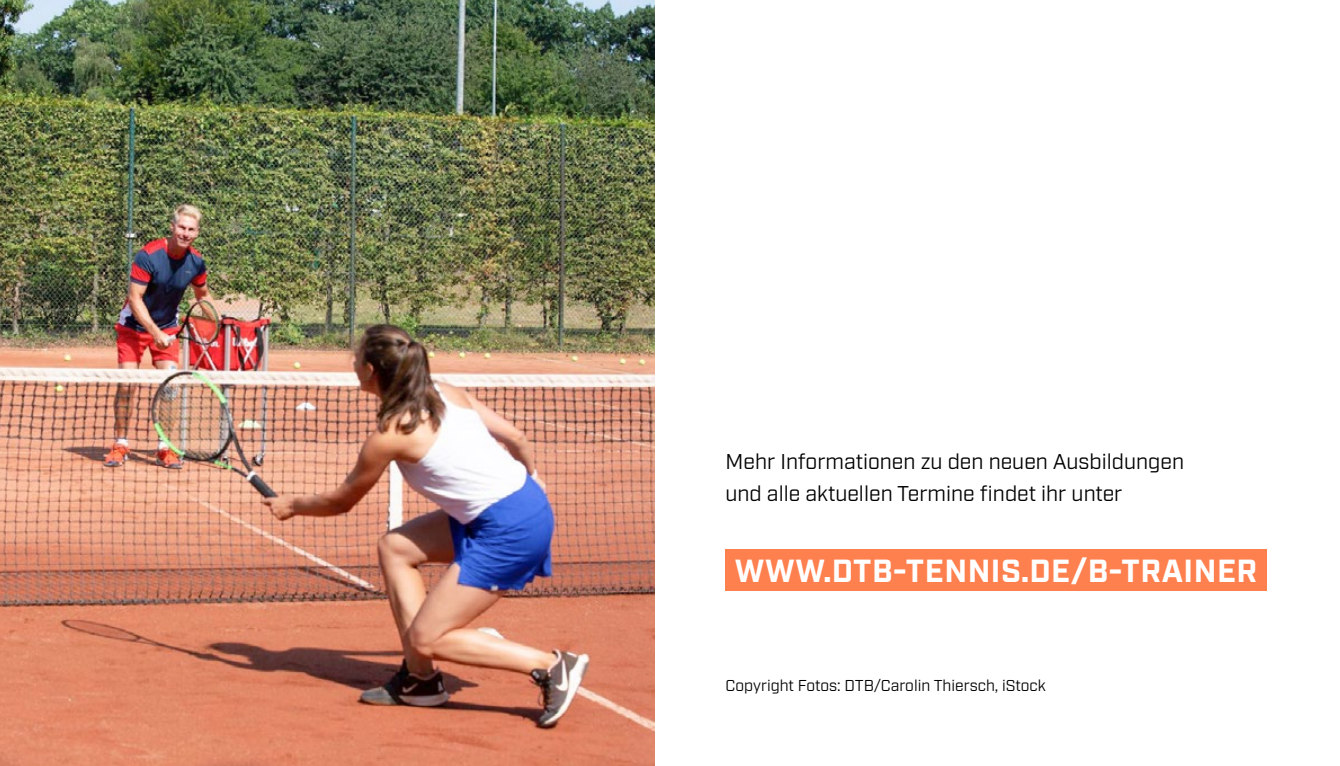
<style>
.page{position:relative;width:1340px;height:766px;background:#fff}
.page>*{position:absolute;margin:0;border:0;box-sizing:border-box;transform-origin:0 0}
.t1{font:700 31.95px "Industry";letter-spacing:.015em;color:#fff}
.t2{font:21.38px/32.6px "Industry";color:#000}
.t3{font:15.75px "Industry";color:#000}
</style>
<div class="page">
<div style="left:725px;top:549px;width:541px;height:42px;background:#ff804f"></div>
<img style="left:0;top:0;width:654px;height:765px">
<p class="t2" style="left:725px;top:445px;width:460px">Mehr Informationen zu den neuen Ausbildungen und alle aktuellen Termine findet ihr unter</p>
<p class="t1" style="left:734px;top:551px;width:524px">WWW.DTB-TENNIS.DE/B-TRAINER</p>
<p class="t3" style="left:725px;top:676px;width:322px">Copyright Fotos: DTB/Carolin Thiersch, iStock</p>
</div>
